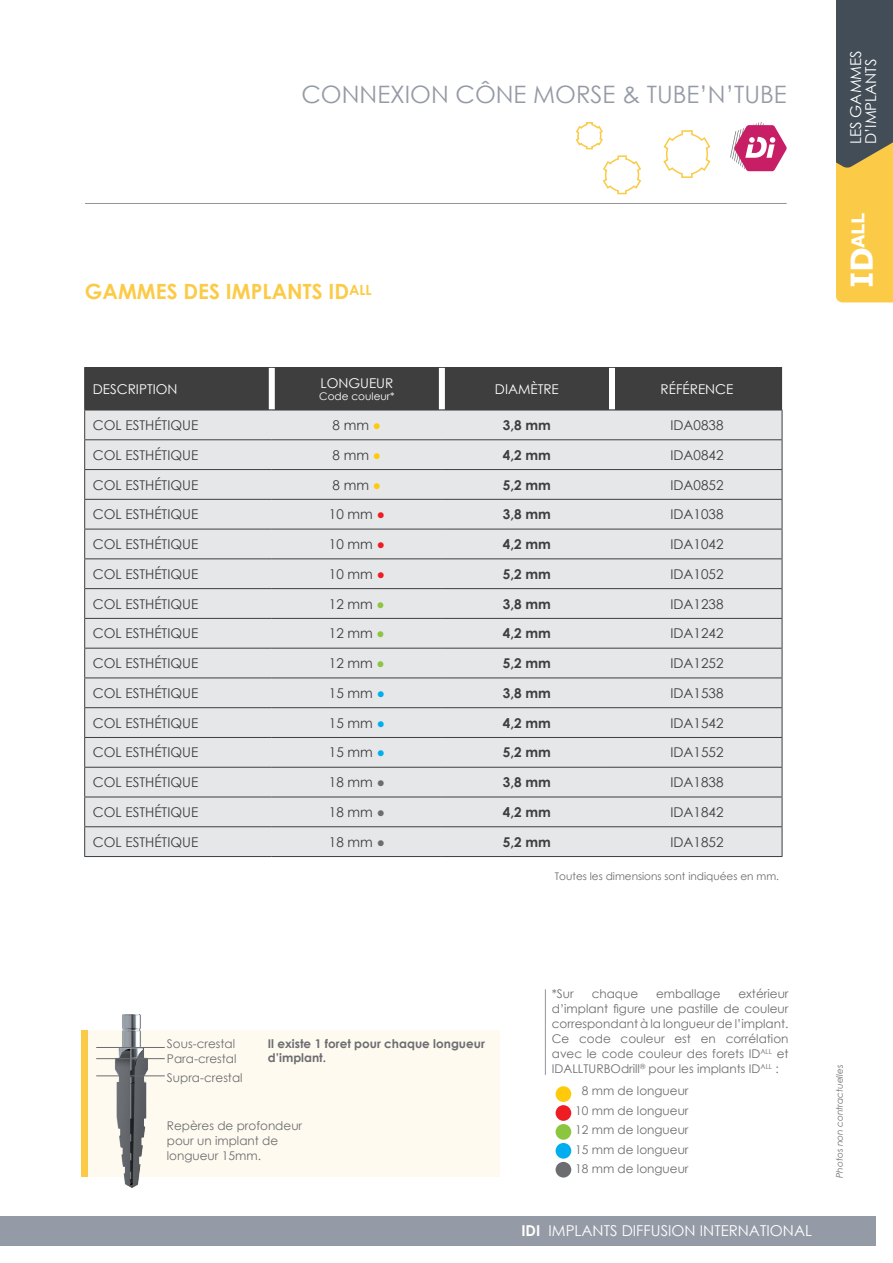
<style>
.page{position:relative;width:893px;height:1263px;background:#fff}
.page>*{position:absolute;margin:0;border:0;box-sizing:border-box;transform-origin:0 0}
.t1{font:24px "Century Gothic";color:#959ba6}
.t2{font:700 21px "Century Gothic";color:#fbcb47}
.t3{font:700 17.55px "Verdana";color:#fff}
.t4{font:15px/15px "Century Gothic";color:#fff}
.t5{font:13.5px "Century Gothic";color:#3e3e3f}
.t6{font:700 13.5px "Century Gothic";color:#3e3e3f}
.t7{font:13.5px "Century Gothic";color:#fff}
.t8{font:12px/15px "Century Gothic";color:#6c6d70}
.t9{font:700 12px/14.4px "Century Gothic";color:#6c6d70}
.t10{font:10.5px "Century Gothic";color:#6c6d70}
.t11{font:10.5px "Century Gothic";color:#fff}
.t12{font:italic 9px "Century Gothic";color:#6c6d70}
.s1{font-weight:700;color:#feca0a}
.s2{font-weight:700;color:#ee1d23}
.s3{font-weight:700;color:#8bc63e}
.s4{font-weight:700;color:#00aeef}
.s5{font-weight:700;color:#6c6d70}
.s6{font-size:30px}
.s7{font-weight:700}
</style>
<div class="page">
<div style="left:0;top:1216px;width:875px;height:30px;background:#959ba6"></div>
<hr style="left:85px;top:203px;width:702px;height:1px;background:#939598">
<svg style="left:836px;top:0;width:57px;height:302px;background:#9b894f"></svg>
<svg style="left:730px;top:122px;width:57px;height:49px"></svg>
<svg style="left:663px;top:130px;width:48px;height:48px"></svg>
<svg style="left:575px;top:122px;width:67px;height:73px"></svg>
<hr style="left:545px;top:989px;width:1px;height:86px;background:#939598">
<div style="left:84px;top:1030px;width:416px;height:146px;background:#fefaf0"></div>
<img style="left:81px;top:1014px;width:73px;height:174px">
<hr style="left:96px;top:1058px;width:69px;height:1px;background:#6c6d70">
<hr style="left:96px;top:1075px;width:69px;height:1px;background:#6c6d70">
<hr style="left:96px;top:1047px;width:69px;height:1px;background:#6c6d70">
<hr style="left:84px;top:856px;width:188px;height:1px;background:#3e3e3f">
<hr style="left:272px;top:856px;width:170px;height:1px;background:#3e3e3f">
<hr style="left:442px;top:856px;width:170px;height:1px;background:#3e3e3f">
<hr style="left:612px;top:856px;width:170px;height:1px;background:#3e3e3f">
<svg style="left:84px;top:367px;width:699px;height:489px;background:#d2d3d5"></svg>
<div style="left:556px;top:1105px;width:15px;height:16px;background:#ee1d23;border-radius:50%"></div>
<div style="left:556px;top:1124px;width:15px;height:16px;background:#8bc63e;border-radius:50%"></div>
<div style="left:556px;top:1143px;width:15px;height:16px;background:#00aeef;border-radius:50%"></div>
<div style="left:556px;top:1162px;width:15px;height:15px;background:#6c6d70;border-radius:50%"></div>
<div style="left:556px;top:1086px;width:15px;height:16px;background:#feca0a;border-radius:50%"></div>
<h1 class="t1" style="left:301px;top:78px;width:487px">CONNEXION CÔNE MORSE &amp; TUBE’N’TUBE</h1>
<h2 class="t2" style="left:85px;top:275px;width:288px">GAMMES DES IMPLANTS ID<sup>ALL</sup></h2>
<p class="t7" style="left:93px;top:379px;width:86px">DESCRIPTION</p>
<p class="t7" style="left:320px;top:373px;width:74px">LONGUEUR</p>
<p class="t11" style="left:319px;top:389px;width:77px">Code couleur*</p>
<p class="t7" style="left:495px;top:379px;width:65px">DIAMÈTRE</p>
<p class="t7" style="left:661px;top:379px;width:74px">RÉFÉRENCE</p>
<p class="t5" style="left:93px;top:416px;width:107px">COL ESTHÉTIQUE</p>
<p class="t5" style="left:333px;top:416px;width:50px">8 mm <span class="s1">●</span></p>
<p class="t6" style="left:503px;top:415px;width:50px">3,8 mm</p>
<p class="t5" style="left:670px;top:416px;width:55px">IDA0838</p>
<p class="t5" style="left:93px;top:445px;width:107px">COL ESTHÉTIQUE</p>
<p class="t5" style="left:333px;top:445px;width:50px">8 mm <span class="s1">●</span></p>
<p class="t6" style="left:503px;top:445px;width:50px">4,2 mm</p>
<p class="t5" style="left:670px;top:445px;width:55px">IDA0842</p>
<p class="t5" style="left:93px;top:475px;width:107px">COL ESTHÉTIQUE</p>
<p class="t5" style="left:333px;top:475px;width:50px">8 mm <span class="s1">●</span></p>
<p class="t6" style="left:503px;top:474px;width:50px">5,2 mm</p>
<p class="t5" style="left:670px;top:475px;width:55px">IDA0852</p>
<p class="t5" style="left:93px;top:505px;width:107px">COL ESTHÉTIQUE</p>
<p class="t5" style="left:329px;top:505px;width:57px">10 mm <span class="s2">●</span></p>
<p class="t6" style="left:503px;top:504px;width:50px">3,8 mm</p>
<p class="t5" style="left:670px;top:505px;width:55px">IDA1038</p>
<p class="t5" style="left:93px;top:535px;width:107px">COL ESTHÉTIQUE</p>
<p class="t5" style="left:329px;top:535px;width:57px">10 mm <span class="s2">●</span></p>
<p class="t6" style="left:503px;top:534px;width:50px">4,2 mm</p>
<p class="t5" style="left:670px;top:535px;width:55px">IDA1042</p>
<p class="t5" style="left:93px;top:564px;width:107px">COL ESTHÉTIQUE</p>
<p class="t5" style="left:329px;top:564px;width:57px">10 mm <span class="s2">●</span></p>
<p class="t6" style="left:503px;top:564px;width:50px">5,2 mm</p>
<p class="t5" style="left:670px;top:564px;width:55px">IDA1052</p>
<p class="t5" style="left:93px;top:594px;width:107px">COL ESTHÉTIQUE</p>
<p class="t5" style="left:329px;top:594px;width:57px">12 mm <span class="s3">●</span></p>
<p class="t6" style="left:503px;top:593px;width:50px">3,8 mm</p>
<p class="t5" style="left:670px;top:594px;width:55px">IDA1238</p>
<p class="t5" style="left:93px;top:624px;width:107px">COL ESTHÉTIQUE</p>
<p class="t5" style="left:329px;top:624px;width:57px">12 mm <span class="s3">●</span></p>
<p class="t6" style="left:503px;top:623px;width:50px">4,2 mm</p>
<p class="t5" style="left:670px;top:624px;width:55px">IDA1242</p>
<p class="t5" style="left:93px;top:654px;width:107px">COL ESTHÉTIQUE</p>
<p class="t5" style="left:329px;top:654px;width:57px">12 mm <span class="s3">●</span></p>
<p class="t6" style="left:503px;top:653px;width:50px">5,2 mm</p>
<p class="t5" style="left:670px;top:654px;width:55px">IDA1252</p>
<p class="t5" style="left:93px;top:684px;width:107px">COL ESTHÉTIQUE</p>
<p class="t5" style="left:329px;top:684px;width:57px">15 mm <span class="s4">●</span></p>
<p class="t6" style="left:503px;top:683px;width:50px">3,8 mm</p>
<p class="t5" style="left:670px;top:684px;width:55px">IDA1538</p>
<p class="t5" style="left:93px;top:713px;width:107px">COL ESTHÉTIQUE</p>
<p class="t5" style="left:329px;top:713px;width:57px">15 mm <span class="s4">●</span></p>
<p class="t6" style="left:503px;top:712px;width:50px">4,2 mm</p>
<p class="t5" style="left:670px;top:713px;width:55px">IDA1542</p>
<p class="t5" style="left:93px;top:743px;width:107px">COL ESTHÉTIQUE</p>
<p class="t5" style="left:329px;top:743px;width:57px">15 mm <span class="s4">●</span></p>
<p class="t6" style="left:503px;top:742px;width:50px">5,2 mm</p>
<p class="t5" style="left:670px;top:743px;width:55px">IDA1552</p>
<p class="t5" style="left:93px;top:773px;width:107px">COL ESTHÉTIQUE</p>
<p class="t5" style="left:329px;top:773px;width:57px">18 mm <span class="s5">●</span></p>
<p class="t6" style="left:503px;top:772px;width:50px">3,8 mm</p>
<p class="t5" style="left:670px;top:773px;width:55px">IDA1838</p>
<p class="t5" style="left:93px;top:803px;width:107px">COL ESTHÉTIQUE</p>
<p class="t5" style="left:329px;top:803px;width:57px">18 mm <span class="s5">●</span></p>
<p class="t6" style="left:503px;top:802px;width:50px">4,2 mm</p>
<p class="t5" style="left:670px;top:803px;width:55px">IDA1842</p>
<p class="t5" style="left:93px;top:832px;width:107px">COL ESTHÉTIQUE</p>
<p class="t5" style="left:329px;top:832px;width:57px">18 mm <span class="s5">●</span></p>
<p class="t6" style="left:503px;top:832px;width:50px">5,2 mm</p>
<p class="t5" style="left:670px;top:832px;width:55px">IDA1852</p>
<p class="t10" style="left:555px;top:869px;width:226px">Toutes les dimensions sont indiquées en mm.</p>
<p class="t4" style="left:848px;top:144px;width:95px;rotate:-90deg">LES GAMMES<br>D’IMPLANTS</p>
<p class="t3" style="left:846px;top:288px;width:76px;rotate:-90deg"><span class="s6">ID</span>ALL</p>
<p class="t9" style="left:268px;top:1036px;width:218px">Il existe 1 foret pour chaque longueur d’implant.</p>
<p class="t8" style="left:167px;top:1036px;width:71px">Sous-crestal<br>Para-crestal</p>
<p class="t8" style="left:167px;top:1070px;width:77px">Supra-crestal</p>
<p class="t8" style="left:167px;top:1118px;width:137px">Repères de profondeur pour un implant de longueur 15mm.</p>
<p class="t8" style="left:552px;top:986px;width:238px;text-align:justify;text-indent:187px">extérieur d’implant figure une pastille de couleur correspondant à la longueur de l’implant.<br>Ce code couleur est en corrélation avec le code couleur des forets ID<sup>ALL</sup> et IDALLTURBOdrill<sup>®</sup> pour les implants ID<sup>ALL</sup> :</p>
<p class="t8" style="left:552px;top:986px;width:23px">*Sur</p>
<p class="t8" style="left:592px;top:986px;width:48px">chaque</p>
<p class="t8" style="left:656px;top:986px;width:66px">emballage</p>
<p class="t8" style="left:575px;top:1081px;width:115px;line-height:19.5px;text-align:center">8 mm de longueur<br>10 mm de longueur<br>12 mm de longueur<br>15 mm de longueur<br>18 mm de longueur</p>
<p class="t4" style="left:521px;top:1223px;width:292px"><span class="s7">IDI</span> IMPLANTS DIFFUSION INTERNATIONAL</p>
<p class="t12" style="left:833px;top:1178px;width:115px;rotate:-90deg">Photos non contractuelles</p>
</div>
